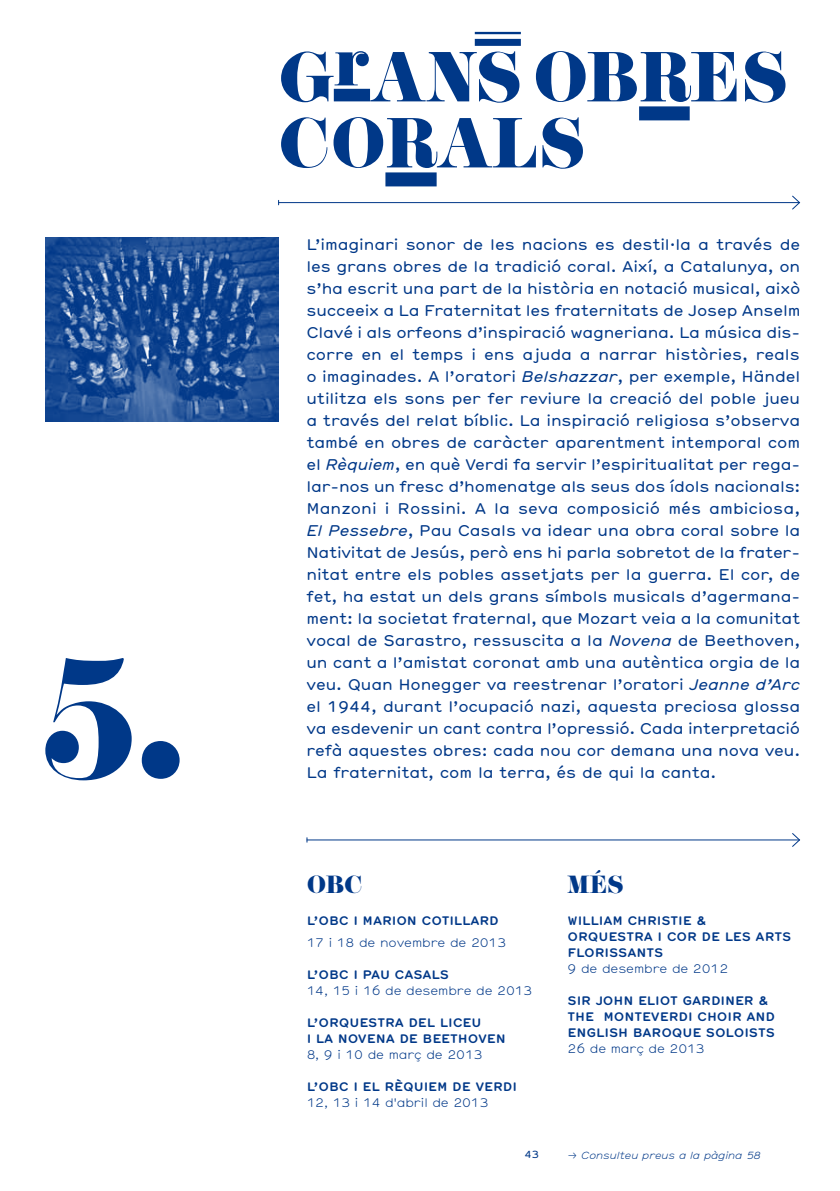
<style>
.page{position:relative;width:840px;height:1191px;background:#fff}
.page>*{position:absolute;margin:0;border:0;box-sizing:border-box;transform-origin:0 0}
.t1{font:190px "Didoni URWD";color:#003888}
.t2{font:74px/66px "Didoni URWD";letter-spacing:-.01em;color:#003888}
.t3{font:26px "Didoni URWD";letter-spacing:-.01em;color:#003888}
.t4{font:15px/22px "Hermes";letter-spacing:-.01em;color:#003888;text-align:justify}
.t5{font:700 12px/16px "Hermes";letter-spacing:-.01em;color:#003888}
.t6{font:300 12px "Hermes";letter-spacing:-.01em;color:#003888}
.t7{font:italic 300 10px "Hermes";letter-spacing:-.01em;color:#003888}
.t8{font:10px "Hermes";color:#003888}
.s1{font-style:italic}
.s2{font-style:normal}
</style>
<div class="page">
<div style="left:333px;top:89px;width:37px;height:12px;background:#003888"></div>
<hr style="left:474px;top:32px;width:46px;height:2px;background:#003888">
<div style="left:474px;top:39px;width:46px;height:7px;background:#003888"></div>
<div style="left:638px;top:106px;width:51px;height:14px;background:#003888"></div>
<div style="left:385px;top:172px;width:51px;height:14px;background:#003888"></div>
<hr style="left:307px;top:839px;width:492px;height:1px;background:#003888">
<svg style="left:790px;top:833px;width:10px;height:14px"></svg>
<hr style="left:278px;top:202px;width:521px;height:1px;background:#003888">
<svg style="left:790px;top:195px;width:10px;height:15px"></svg>
<img style="left:45px;top:238px;width:233px;height:184px">
<h1 class="t1" style="left:36px;top:601px;width:157px">5.</h1>
<h2 class="t2" style="left:278px;top:45px;width:511px">GRANS OBRES<br>CORALS</h2>
<p class="t4" style="left:306px;top:232px;width:495px">L’imaginari sonor de les nacions es destil·la a través de les grans obres de la tradició coral. Així, a Catalunya, on s’ha escrit una part de la història en notació musical, això succeeix a La Fraternitat les fraternitats de Josep Anselm Clavé i als orfeons d’inspiració wagneriana. La música dis&shy;corre en el temps i ens ajuda a narrar històries, reals o imaginades. A l’oratori <span class="s1">Belshazzar</span>, per exemple, Händel utilitza els sons per fer reviure la creació del poble jueu a través del relat bíblic. La inspiració religiosa s’observa també en obres de caràcter aparentment intemporal com el <span class="s1">Rèquiem</span>, en què Verdi fa servir l’espiritualitat per rega&shy;lar-nos un fresc d’homenatge als seus dos ídols nacionals:<br>M anzoni i Rossini. A la seva composició més ambiciosa, <span class="s1">El Pessebre</span>, Pau Casals va idear una obra coral sobre la Nativitat de Jesús, però ens hi parla sobretot de la frater&shy;nitat entre els pobles assetjats per la guerra. El cor, de fet, ha estat un dels grans símbols musicals d’agermana&shy;ment: la societat fraternal, que M ozart veia a la comunitat vocal de Sarastro, ressuscita a la <span class="s1">Novena</span> de Beethoven, un cant a l’amistat coronat amb una autèntica orgia de la veu. Quan Honegger va reestrenar l’oratori <span class="s1">Jeanne d’Arc </span>el 1944, durant l’ocupació nazi, aquesta preciosa glossa va esdevenir un cant contra l’opressió. Cada interpretació refà aquestes obres: cada nou cor demana una nova veu.<br>La fraternitat, com la terra, és de qui la canta.</p>
<h3 class="t3" style="left:306px;top:868px;width:58px">OBC</h3>
<p class="t5" style="left:306px;top:911px;width:194px">L’OBC I MARION COTILLARD</p>
<p class="t6" style="left:306px;top:933px;width:201px">17 i 18 de novembre de 2013</p>
<p class="t5" style="left:306px;top:965px;width:144px">L’OBC I PAU CASALS</p>
<p class="t6" style="left:306px;top:981px;width:227px">14, 15 i 16 de desembre de 2013</p>
<p class="t5" style="left:306px;top:1013px;width:201px">L’ORQUESTRA DEL LICEU<br>I LA NOVENA DE BEETHOVEN</p>
<p class="t6" style="left:306px;top:1045px;width:178px">8, 9 i 10 de març de 2013</p>
<p class="t5" style="left:306px;top:1077px;width:212px">L’OBC I EL RÈQUIEM DE VERDI</p>
<p class="t6" style="left:306px;top:1093px;width:183px">12, 13 i 14 d'abril de 2013</p>
<p class="t8" style="left:524px;top:1147px;width:16px">43</p>
<h3 class="t3" style="left:567px;top:868px;width:58px">MÉS</h3>
<p class="t5" style="left:567px;top:911px;width:225px">WILLIAM CHRISTIE &amp;<br>ORQUESTRA I COR DE LES ARTS<br>FLORISSANTS</p>
<p class="t6" style="left:567px;top:959px;width:162px">9 de desembre de 2012</p>
<p class="t5" style="left:567px;top:991px;width:209px">SIR JOHN ELIOT GARDINER &amp;<br>THE MONTEVERDI CHOIR AND<br>ENGLISH BAROQUE SOLOISTS</p>
<p class="t6" style="left:567px;top:1039px;width:139px">26 de març de 2013</p>
<p class="t7" style="left:567px;top:1148px;width:195px"><span class="s2">→</span> Consulteu preus a la pàgina 58</p>
</div>
